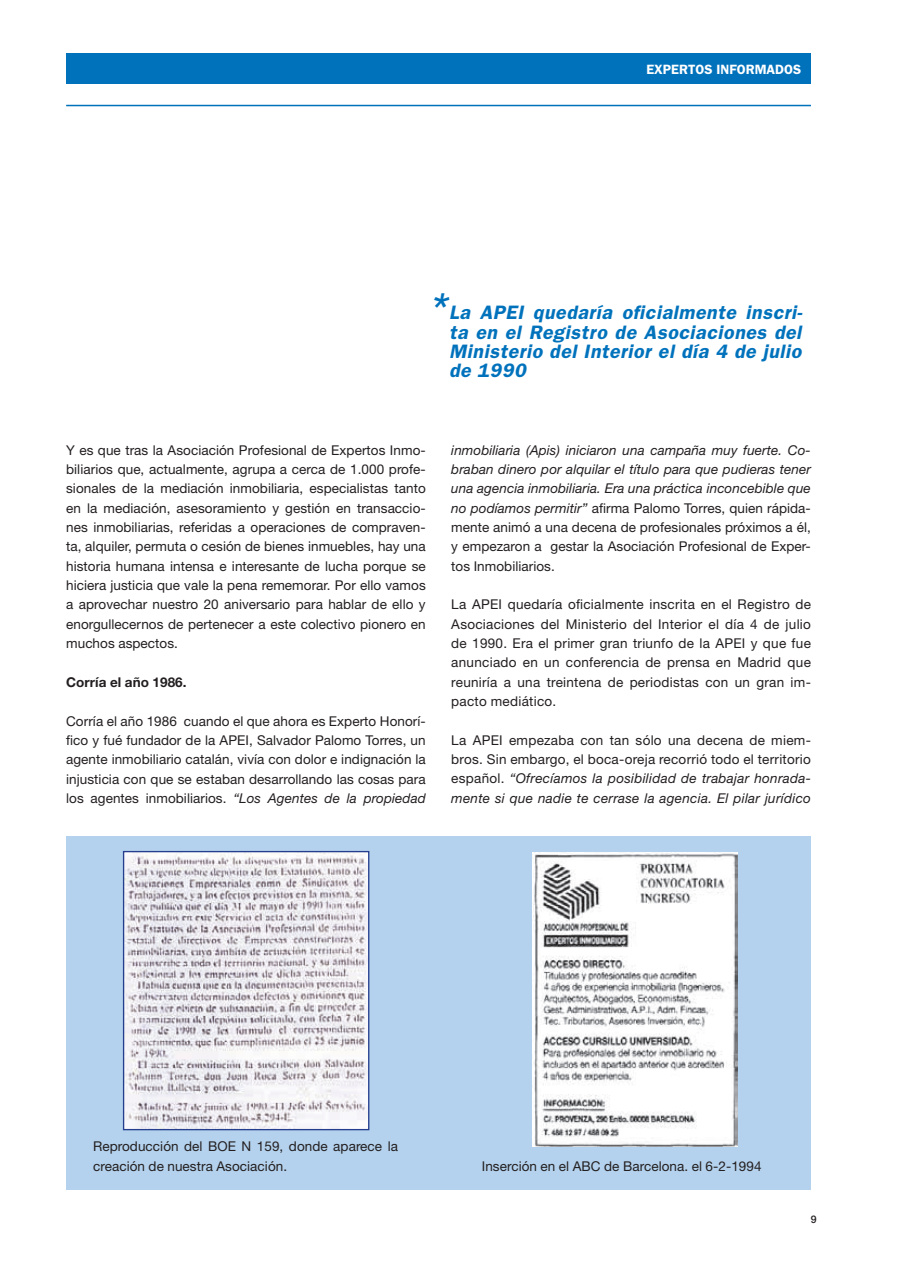
<style>
.page{position:relative;width:897px;height:1265px;background:#fff}
.page>*{position:absolute;margin:0;border:0;box-sizing:border-box;transform-origin:0 0}
.t1{font:italic 600 37.5px "Franklin Gothic";color:#0072bc}
.t2{font:italic 600 19.5px/19.4px "Franklin Gothic";letter-spacing:.03em;color:#0072bc;text-align:justify}
.t3{font:13.5px/19.4px "Helvetica Neue LT Std";letter-spacing:.005em;color:#231f20;text-align:justify}
.t4{font:italic 13.5px/19.4px "Helvetica Neue LT Std";letter-spacing:.005em;color:#231f20;text-align:justify}
.t5{font:600 13.5px "Franklin Gothic";color:#fff}
.t6{font:700 13.5px "Helvetica Neue LT Std";letter-spacing:.005em;color:#231f20}
.t7{font:500 10.5px "Helvetica Neue LT Std";color:#231f20}
.s1{font-style:italic}
.s2{font-style:normal}
</style>
<div class="page">
<hr style="left:66px;top:105px;width:744px;height:1px;background:#0072bc">
<div style="left:66px;top:53px;width:744px;height:30px;background:#0072bc"></div>
<div style="left:66px;top:836px;width:744px;height:354px;background:#b4d2ed"></div>
<img style="left:125px;top:853px;width:242px;height:275px">
<div style="left:123px;top:851px;width:246px;height:279px;border:1px solid #253f8e"></div>
<img style="left:532px;top:852px;width:205px;height:294px">
<p class="t5" style="left:646px;top:64px;width:156px">EXPERTOS INFORMADOS</p>
<h1 class="t1" style="left:426px;top:293px;width:24px">*</h1>
<h2 class="t2" style="left:449px;top:304px;width:354px">La APEI quedaría oficialmente inscri&shy;ta en el Registro de Asociaciones del Ministerio del Interior el día 4 de julio de 1990</h2>
<p class="t3" style="left:66px;top:441px;width:361px">Y es que tras la Asociación Profesional de Expertos Inmo&shy;biliarios que, actualmente, agrupa a cerca de 1.000 profe&shy;sionales de la mediación inmobiliaria, especialistas tanto en la mediación, asesoramiento y gestión en transaccio&shy;nes inmobiliarias, referidas a operaciones de compraven&shy;ta, alquiler, permuta o cesión de bienes inmuebles, hay una historia humana intensa e interesante de lucha porque se hiciera justicia que vale la pena rememorar. Por ello vamos a aprovechar nuestro 20 aniversario para hablar de ello y enorgullecernos de pertenecer a este colectivo pionero en muchos aspectos.</p>
<p class="t6" style="left:66px;top:677px;width:122px">Corría el año 1986.</p>
<p class="t3" style="left:66px;top:712px;width:361px">Corría el año 1986 cuando el que ahora es Experto Honorí&shy;fico y fué fundador de la APEI, Salvador Palomo Torres, un agente inmobiliario catalán, vivía con dolor e indignación la injusticia con que se estaban desarrollando las cosas para los agentes inmobiliarios. <span class="s1">“Los Agentes de la propiedad</span></p>
<p class="t4" style="left:451px;top:441px;width:361px">inmobiliaria (Apis) iniciaron una campaña muy fuerte. Co&shy;braban dinero por alquilar el título para que pudieras tener una agencia inmobiliaria. Era una práctica inconcebible que no podíamos permitir” <span class="s2">afirma Palomo Torres, quien rápida&shy;mente animó a una decena de profesionales próximos a él, y empezaron a gestar la Asociación Profesional de Exper&shy;tos Inmobiliarios.</span></p>
<p class="t3" style="left:451px;top:596px;width:361px">La APEI quedaría oficialmente inscrita en el Registro de Asociaciones del Ministerio del Interior el día 4 de julio de 1990. Era el primer gran triunfo de la APEI y que fue anunciado en un conferencia de prensa en Madrid que reuniría a una treintena de periodistas con un gran im&shy;pacto mediático.</p>
<p class="t3" style="left:451px;top:732px;width:361px">La APEI empezaba con tan sólo una decena de miem&shy;bros. Sin embargo, el boca-oreja recorrió todo el territorio español. <span class="s1">“Ofrecíamos la posibilidad de trabajar honrada&shy;mente si que nadie te cerrase la agencia. El pilar jurídico</span></p>
<p class="t3" style="left:93px;top:1138px;width:306px">Reproducción del BOE N 159, donde aparece la creación de nuestra Asociación.</p>
<p class="t3" style="left:481px;top:1157px;width:281px">Inserción en el ABC de Barcelona. el 6-2-1994</p>
<p class="t7" style="left:810px;top:1215px;width:7px">9</p>
</div>
